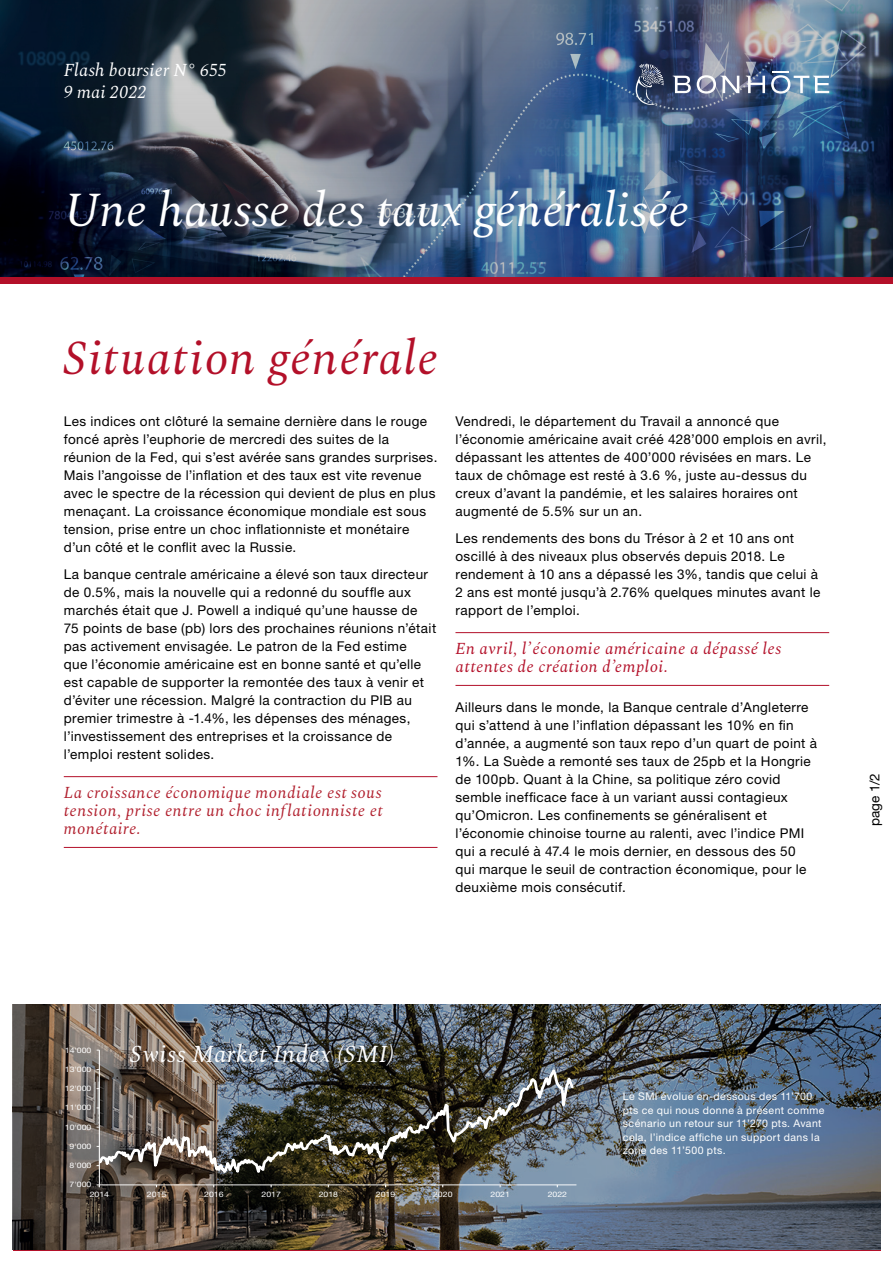
<style>
.page{position:relative;width:893px;height:1263px;background:#fff}
.page>*{position:absolute;margin:0;border:0;box-sizing:border-box;transform-origin:0 0}
.t1{font:italic 48px "Spectral";letter-spacing:.005em;color:#fff}
.t2{font:italic 48px "Spectral";letter-spacing:.025em;color:#b31029}
.t3{font:italic 24px "Spectral";letter-spacing:.03em;color:#fff}
.t4{font:italic 18px "Spectral";letter-spacing:.01em;color:#fff}
.t5{font:italic 16.5px/18px "Spectral";letter-spacing:.035em;color:#b1202e;text-align:justify}
.t6{font:italic 16.5px/18px "Spectral";letter-spacing:.035em;color:#b31029}
.t7{font:13.5px/18px "Helvetica Neue LT Std";letter-spacing:.03em;color:#000}
.t8{font:10.5px/13.5px "Helvetica Neue LT Std";letter-spacing:.04em;color:#fff}
.t9{font:7.5px "Helvetica Neue LT Std";color:#fff;scale:1.16 1}
</style>
<div class="page">
<img style="left:13px;top:1005px;width:867px;height:245px">
<img style="left:0;top:0;width:893px;height:38px">
<img style="left:0;top:38px;width:893px;height:240px">
<div style="left:0;top:278px;width:893px;height:6px;background:#b31029"></div>
<hr style="left:99px;top:1050px;width:1px;height:135px;background:#fff">
<hr style="left:99px;top:1184px;width:477px;height:1px;background:#fff">
<img style="left:99px;top:1064px;width:477px;height:119px">
<hr style="left:64px;top:776px;width:373px;height:1px;background:#b31029">
<hr style="left:64px;top:847px;width:373px;height:1px;background:#b31029">
<hr style="left:455px;top:632px;width:374px;height:1px;background:#b31029">
<hr style="left:455px;top:685px;width:374px;height:1px;background:#b31029">
<h3 class="t4" style="left:64px;top:57px;width:165px">Flash boursier N° 655</h3>
<h3 class="t4" style="left:64px;top:79px;width:84px">9 mai 2022</h3>
<h1 class="t1" style="left:64px;top:175px;width:627px">Une hausse des taux généralisée</h1>
<h1 class="t2" style="left:64px;top:324px;width:376px">Situation générale</h1>
<p class="t7" style="left:64px;top:412px;width:375px">Les indices ont clôturé la semaine dernière dans le rouge foncé après l’euphorie de mercredi des suites de la réunion de la Fed, qui s’est avérée sans grandes surprises.<br>Mais l’angoisse de l’inflation et des taux est vite revenue avec le spectre de la récession qui devient de plus en plus menaçant. La croissance économique mondiale est sous tension, prise entre un choc inflationniste et monétaire d’un côté et le conflit avec la Russie.</p>
<p class="t7" style="left:64px;top:565px;width:374px">La banque centrale américaine a élevé son taux directeur de 0.5%, mais la nouvelle qui a redonné du souffle aux marchés était que J. Powell a indiqué qu’une hausse de<br>75 points de base (pb) lors des prochaines réunions n’était pas activement envisagée. Le patron de la Fed estime<br>que l’économie américaine est en bonne santé et qu’elle est capable de supporter la remontée des taux à venir et d’éviter une récession. Malgré la contraction du PIB au premier trimestre à -1.4%, les dépenses des ménages, l’investissement des entreprises et la croissance de l’emploi restent solides.</p>
<p class="t5" style="left:64px;top:783px;width:320px">La croissance économique mondiale est sous tension, prise entre un choc inflationniste et monétaire.</p>
<p class="t7" style="left:455px;top:412px;width:372px">Vendredi, le département du Travail a annoncé que l’économie américaine avait créé 428’000 emplois en avril, dépassant les attentes de 400’000 révisées en mars. Le taux de chômage est resté à 3.6 %, juste au-dessus du creux d’avant la pandémie, et les salaires horaires ont augmenté de 5.5% sur un an.</p>
<p class="t7" style="left:455px;top:529px;width:366px">Les rendements des bons du Trésor à 2 et 10 ans ont oscillé à des niveaux plus observés depuis 2018. Le rendement à 10 ans a dépassé les 3%, tandis que celui à 2 ans est monté jusqu’à 2.76% quelques minutes avant le rapport de l’emploi.</p>
<p class="t6" style="left:455px;top:639px;width:327px">En avril, l’économie américaine a dépassé les attentes de création d’emploi.</p>
<p class="t7" style="left:455px;top:697px;width:363px">Ailleurs dans le monde, la Banque centrale d’Angleterre qui s’attend à une l’inflation dépassant les 10% en fin d’année, a augmenté son taux repo d’un quart de point à 1%. La Suède a remonté ses taux de 25pb et la Hongrie de 100pb. Quant à la Chine, sa politique zéro covid semble inefficace face à un variant aussi contagieux qu’Omicron. Les confinements se généralisent et l’économie chinoise tourne au ralenti, avec l’indice PMI qui a reculé à 47.4 le mois dernier, en dessous des 50 qui marque le seuil de contraction économique, pour le deuxième mois consécutif.</p>
<p class="t7" style="left:866px;top:826px;width:55px;rotate:-90deg">page 1/2</p>
<p class="t9" style="left:65px;top:1045px;width:25px">14'000</p>
<p class="t9" style="left:65px;top:1065px;width:25px">13'000</p>
<p class="t9" style="left:65px;top:1084px;width:25px">12'000</p>
<p class="t9" style="left:65px;top:1103px;width:25px">11'000</p>
<p class="t9" style="left:65px;top:1122px;width:25px">10'000</p>
<p class="t9" style="left:70px;top:1142px;width:20px">9'000</p>
<p class="t9" style="left:70px;top:1161px;width:20px">8'000</p>
<p class="t9" style="left:70px;top:1180px;width:20px">7'000</p>
<h2 class="t3" style="left:130px;top:1036px;width:266px">Swiss Market Index (SMI)</h2>
<p class="t9" style="left:90px;top:1190px;width:18px">2014</p>
<p class="t9" style="left:147px;top:1190px;width:18px">2015</p>
<p class="t9" style="left:204px;top:1190px;width:18px">2016</p>
<p class="t9" style="left:261px;top:1190px;width:18px">2017</p>
<p class="t9" style="left:319px;top:1190px;width:18px">2018</p>
<p class="t9" style="left:376px;top:1190px;width:18px">2019</p>
<p class="t9" style="left:433px;top:1190px;width:18px">2020</p>
<p class="t9" style="left:490px;top:1190px;width:18px">2021</p>
<p class="t9" style="left:548px;top:1190px;width:18px">2022</p>
<p class="t8" style="left:623px;top:1090px;width:203px">Le SMI évolue en-dessous des 11’700 pts ce qui nous donne à présent comme scénario un retour sur 11’270 pts. Avant cela, l’indice affiche un support dans la zone des 11’500 pts.</p>
</div>
